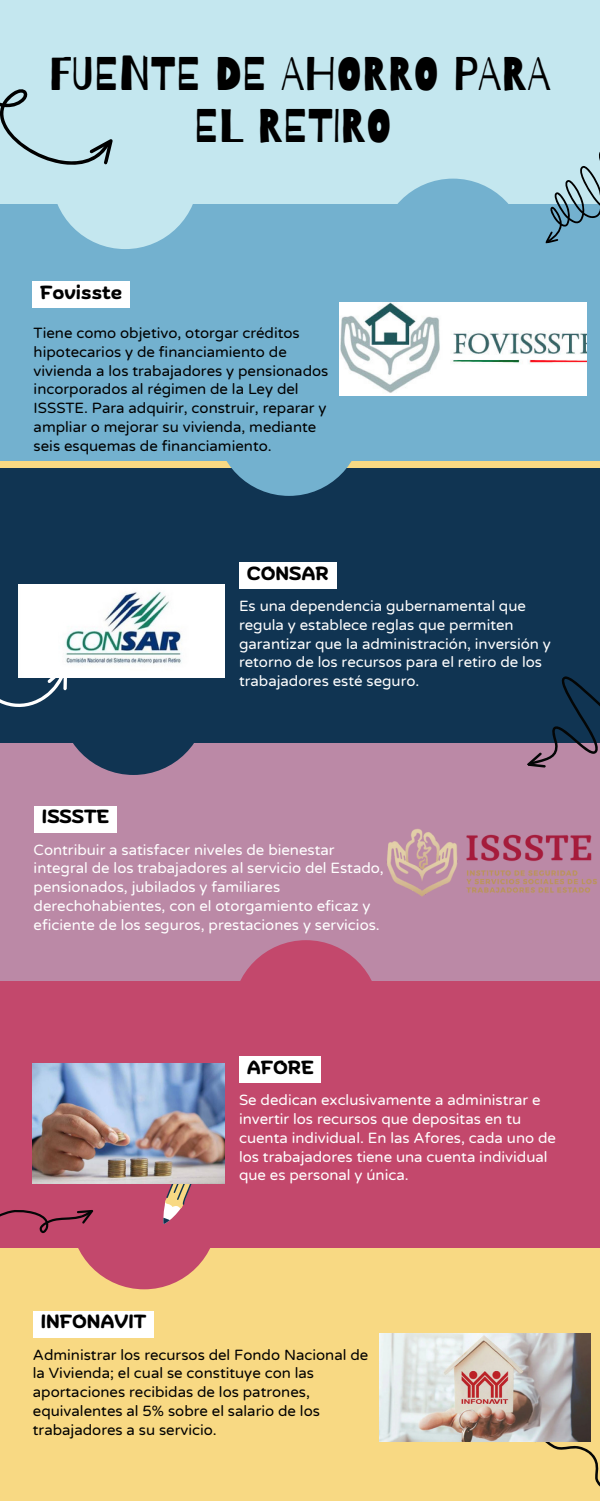
<style>
.page{position:relative;width:600px;height:1501px;background:#fff}
.page>*{position:absolute;margin:0;border:0;box-sizing:border-box;transform-origin:0 0}
.t1{font:47px/51.8px "Barrio";color:#000;text-align:center}
.t2{font:700 19px "Biski";color:#000}
.t3{font:15px/18.8px "Varela Round";color:#fff}
.t4{font:15px/18.8px "Varela Round";color:#000}
</style>
<div class="page">
<div style="left:0;top:0;width:600px;height:1500px;background:#f8d983"></div>
<div style="left:0;top:0;width:600px;height:244px;background:#c4e7ef"></div>
<div style="left:379px;top:178px;width:147px;height:147px;background:#73b1cf;border-radius:50%"></div>
<div style="left:0;top:731px;width:600px;height:262px;background:#bb89a6"></div>
<div style="left:0;top:468px;width:600px;height:274px;background:#103452"></div>
<div style="left:60px;top:628px;width:147px;height:146px;background:#103452;border-radius:50%"></div>
<div style="left:0;top:204px;width:600px;height:256px;background:#73b1cf"></div>
<div style="left:52px;top:102px;width:147px;height:147px;background:#c4e7ef;border-radius:50%"></div>
<div style="left:216px;top:349px;width:147px;height:147px;background:#73b1cf;border-radius:50%"></div>
<div style="left:71px;top:1142px;width:147px;height:146px;background:#c3486c;border-radius:50%"></div>
<div style="left:0;top:981px;width:600px;height:266px;background:#c3486c"></div>
<div style="left:233px;top:940px;width:146px;height:147px;background:#c3486c;border-radius:50%"></div>
<svg style="left:0;top:89px;width:113px;height:76px"></svg>
<svg style="left:545px;top:152px;width:55px;height:92px"></svg>
<svg style="left:163px;top:1183px;width:44px;height:40px"></svg>
<svg style="left:0;top:677px;width:77px;height:30px"></svg>
<svg style="left:500px;top:676px;width:100px;height:92px"></svg>
<svg style="left:0;top:1210px;width:93px;height:22px"></svg>
<svg style="left:526px;top:1424px;width:74px;height:63px"></svg>
<img style="left:339px;top:303px;width:247px;height:92px">
<img style="left:18px;top:584px;width:206px;height:93px">
<img style="left:387px;top:828px;width:210px;height:69px">
<img style="left:33px;top:1063px;width:192px;height:120px">
<img style="left:379px;top:1333px;width:211px;height:107px">
<div style="left:33px;top:281px;width:97px;height:27px;background:#fff"></div>
<div style="left:239px;top:562px;width:97px;height:27px;background:#fff"></div>
<div style="left:34px;top:805px;width:83px;height:27px;background:#fff"></div>
<div style="left:239px;top:1056px;width:82px;height:26px;background:#fff"></div>
<div style="left:33px;top:1310px;width:121px;height:27px;background:#fff"></div>
<p class="t1" style="left:49px;top:49px;width:504px">FUENTE DE AHORRO PARA<br>EL RETIRO</p>
<p class="t2" style="left:40px;top:284px;width:84px">Fovisste</p>
<p class="t4" style="left:34px;top:324px;width:296px">Tiene como objetivo, otorgar créditos hipotecarios y de financiamiento de vivienda a los trabajadores y pensionados incorporados al régimen de la Ley del ISSSTE. Para adquirir, construir, reparar y ampliar o mejorar su vivienda, mediante seis esquemas de financiamiento.</p>
<p class="t2" style="left:247px;top:565px;width:83px">CONSAR</p>
<p class="t3" style="left:239px;top:597px;width:313px">Es una dependencia gubernamental que regula y establece reglas que permiten garantizar que la administración, inversión y retorno de los recursos para el retiro de los trabajadores esté seguro.</p>
<p class="t2" style="left:42px;top:809px;width:69px">ISSSTE</p>
<p class="t3" style="left:34px;top:840px;width:352px">Contribuir a satisfacer niveles de bienestar integral de los trabajadores al servicio del Estado, pensionados, jubilados y familiares derechohabientes, con el otorgamiento eficaz y eficiente de los seguros, prestaciones y servicios.</p>
<p class="t2" style="left:247px;top:1059px;width:68px">AFORE</p>
<p class="t3" style="left:239px;top:1090px;width:319px">Se dedican exclusivamente a administrar e invertir los recursos que depositas en tu cuenta individual. En las Afores, cada uno de los trabajadores tiene una cuenta individual que es personal y única.</p>
<p class="t2" style="left:41px;top:1313px;width:107px">INFONAVIT</p>
<p class="t4" style="left:33px;top:1345px;width:337px">Administrar los recursos del Fondo Nacional de la Vivienda; el cual se constituye con las aportaciones recibidas de los patrones, equivalentes al 5% sobre el salario de los trabajadores a su servicio.</p>
</div>
